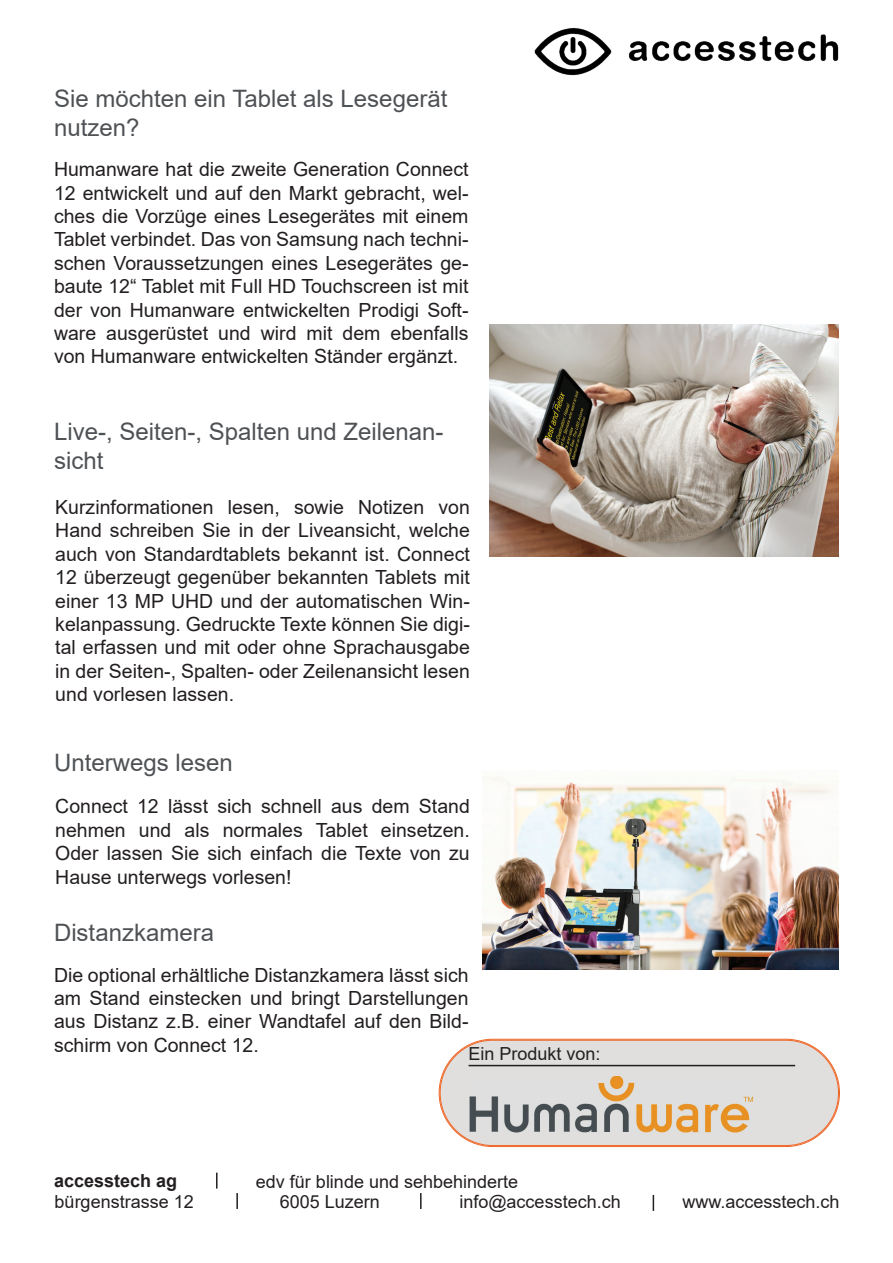
<style>
.page{position:relative;width:893px;height:1263px;background:#fff}
.page>*{position:absolute;margin:0;border:0;box-sizing:border-box;transform-origin:0 0}
.t1{font:24px/28.8px "Arial";color:#4f5255}
.t2{font:19.5px/23.4px "Arial";color:#231f20;text-align:justify}
.t3{font:18px "Arial";color:#231f20}
.t4{font:700 18px "Arial";color:#231f20}
</style>
<div class="page">
<svg style="left:216px;top:1172px;width:2px;height:16px"></svg>
<svg style="left:236px;top:1193px;width:2px;height:16px"></svg>
<svg style="left:420px;top:1193px;width:2px;height:16px"></svg>
<svg style="left:653px;top:1195px;width:1px;height:16px"></svg>
<img style="left:534px;top:28px;width:305px;height:48px">
<div style="left:440px;top:1040px;width:399px;height:106px;background:#e0dfde;border-radius:53px"></div>
<div style="left:440px;top:1040px;width:399px;height:106px;border:1px solid #f06626;border-radius:53px"></div>
<hr style="left:469px;top:1065px;width:326px;height:1px;background:#231f20">
<img style="left:490px;top:324px;width:349px;height:233px">
<img style="left:469px;top:1077px;width:284px;height:55px">
<img style="left:483px;top:777px;width:356px;height:193px">
<p class="t1" style="left:54px;top:84px;width:395px">Sie möchten ein Tablet als Lesegerät nutzen?</p>
<p class="t2" style="left:54px;top:158px;width:416px">Humanware hat die zweite Generation Connect 12 entwickelt und auf den Markt gebracht, wel&shy;ches die Vorzüge eines Lesegerätes mit einem Tablet verbindet. Das von Samsung nach techni&shy;schen Voraussetzungen eines Lesegerätes ge&shy;baute 12“ Tablet mit Full HD Touchscreen ist mit der von Humanware entwickelten Prodigi Soft&shy;ware ausgerüstet und wird mit dem ebenfalls von Humanware entwickelten Ständer ergänzt.</p>
<p class="t1" style="left:54px;top:417px;width:391px">Live-, Seiten-, Spalten und Zeilenan&shy;sicht</p>
<p class="t2" style="left:55px;top:495px;width:416px">Kurzinformationen lesen, sowie Notizen von Hand schreiben Sie in der Liveansicht, welche auch von Standardtablets bekannt ist. Connect 12 überzeugt gegenüber bekannten Tablets mit einer 13 MP UHD und der automatischen Win&shy;kelanpassung. Gedruckte Texte können Sie digi&shy;tal erfassen und mit oder ohne Sprachausgabe in der Seiten-, Spalten- oder Zeilenansicht lesen und vorlesen lassen.</p>
<p class="t1" style="left:54px;top:748px;width:180px">Unterwegs lesen</p>
<p class="t2" style="left:55px;top:795px;width:416px">Connect 12 lässt sich schnell aus dem Stand nehmen und als normales Tablet einsetzen.<br>Oder lassen Sie sich einfach die Texte von zu Hause unterwegs vorlesen!</p>
<p class="t1" style="left:54px;top:918px;width:162px">Distanzkamera</p>
<p class="t2" style="left:54px;top:963px;width:416px">Die optional erhältliche Distanzkamera lässt sich am Stand einstecken und bringt Darstellungen aus Distanz z.B. einer Wandtafel auf den Bild&shy;schirm von Connect 12.</p>
<p class="t3" style="left:469px;top:1041px;width:134px">Ein Produkt von:</p>
<p class="t4" style="left:54px;top:1168px;width:125px">accesstech ag</p>
<p class="t3" style="left:256px;top:1169px;width:264px">edv für blinde und sehbehinderte</p>
<p class="t3" style="left:55px;top:1189px;width:141px">bürgenstrasse 12</p>
<p class="t3" style="left:280px;top:1189px;width:102px">6005 Luzern</p>
<p class="t3" style="left:459px;top:1189px;width:163px">info@accesstech.ch</p>
<p class="t3" style="left:682px;top:1189px;width:159px">www.accesstech.ch</p>
</div>
